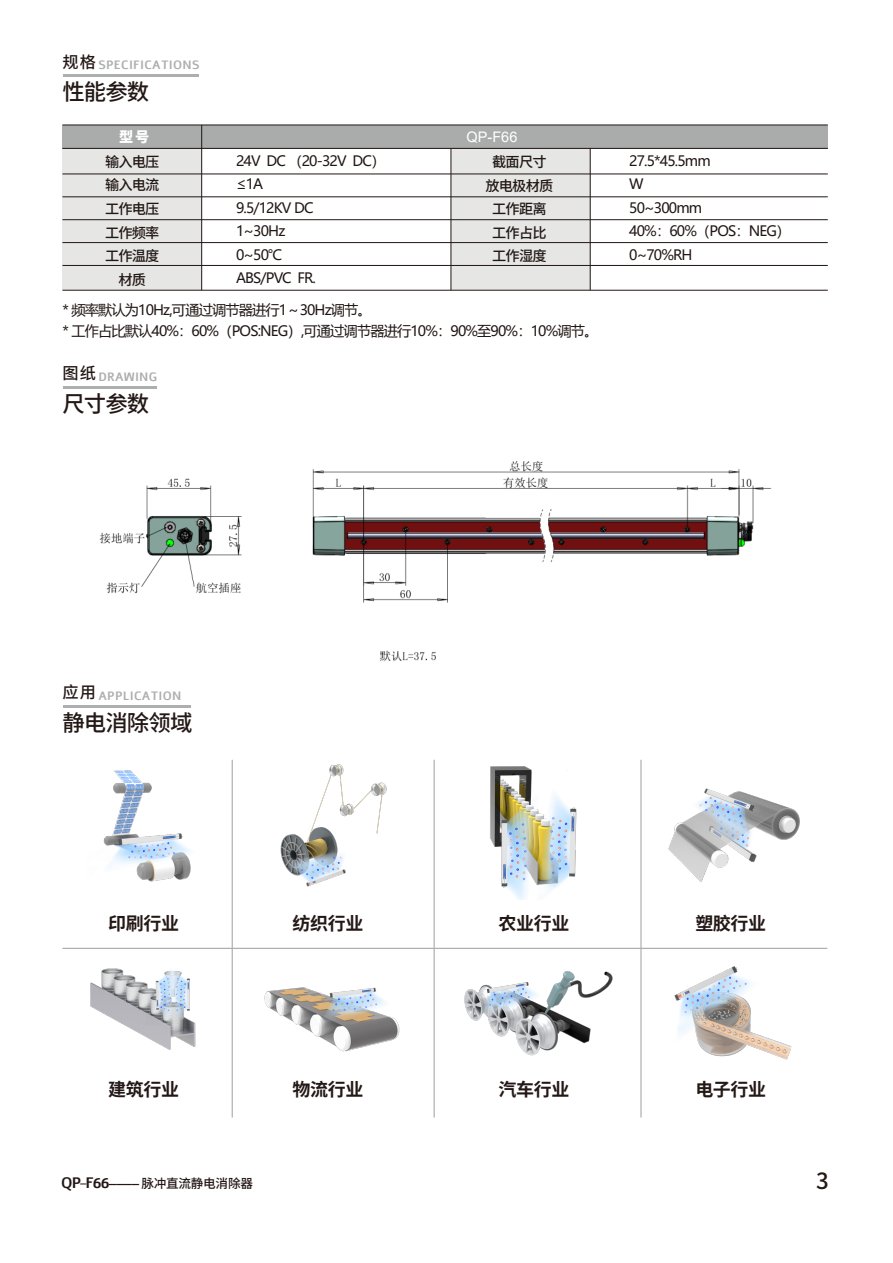
<style>
.page{position:relative;width:893px;height:1263px;background:#fff}
.page>*{position:absolute;margin:0;border:0;box-sizing:border-box;transform-origin:0 0}
.t1{font:500 22.35px "Source Han Sans CN";letter-spacing:-.04em;color:#231815}
.t2{font:500 22.2px "Source Han Sans CN";color:#231815}
.t3{font:700 18px "Source Han Sans CN";letter-spacing:-.02em;color:#231815}
.t4{font:500 16.2px "Source Han Sans CN";color:#231815}
.t5{font:14.55px "Arial";color:#fff}
.t6{font:14.25px/23.5px "Microsoft Ya Hei";letter-spacing:-.06em;color:#211714}
.t7{font:500 14.25px/23.5px "Source Han Sans CN";letter-spacing:-.06em;color:#211714;text-align:center}
.t8{font:800 14.25px "Source Han Sans CN";color:#fff}
.t9{font:500 12.6px "Source Han Sans CN";letter-spacing:-.02em;color:#231815}
.t10{font:700 12px "Alef";letter-spacing:.02em;color:#adaeae}
.s1{font-family:"Alef";font-weight:700;font-size:15.15px}
.s2{font-family:"Alef";font-weight:700}
</style>
<div class="page">
<img style="left:99px;top:461px;width:673px;height:201px">
<hr style="left:63px;top:74px;width:136px;height:2px;background:#adaeae">
<div style="left:451px;top:148px;width:139px;height:142px;background:#e6e6e5"></div>
<div style="left:62px;top:144px;width:140px;height:146px;background:#e6e6e5"></div>
<div style="left:62px;top:125px;width:766px;height:23px;background:#aaabab"></div>
<hr style="left:62px;top:174px;width:766px;height:1px;background:#211714">
<hr style="left:62px;top:197px;width:766px;height:1px;background:#211714">
<hr style="left:62px;top:219px;width:766px;height:1px;background:#211714">
<hr style="left:62px;top:242px;width:766px;height:1px;background:#211714">
<hr style="left:62px;top:265px;width:766px;height:1px;background:#211714">
<hr style="left:62px;top:290px;width:766px;height:1px;background:#211714">
<hr style="left:590px;top:148px;width:1px;height:142px;background:#211714">
<hr style="left:451px;top:148px;width:1px;height:142px;background:#211714">
<hr style="left:62px;top:148px;width:766px;height:1px;background:#211714">
<hr style="left:62px;top:125px;width:766px;height:1px;background:#211714">
<hr style="left:201px;top:125px;width:1px;height:165px;background:#211714">
<hr style="left:63px;top:386px;width:93px;height:2px;background:#adaeae">
<hr style="left:63px;top:705px;width:128px;height:2px;background:#adaeae">
<img style="left:668px;top:788px;width:132px;height:94px">
<img style="left:90px;top:950px;width:142px;height:112px">
<img style="left:280px;top:764px;width:107px;height:123px">
<img style="left:103px;top:770px;width:88px;height:112px">
<img style="left:464px;top:971px;width:149px;height:85px">
<img style="left:490px;top:766px;width:87px;height:134px">
<img style="left:674px;top:966px;width:118px;height:94px">
<img style="left:264px;top:987px;width:136px;height:65px">
<hr style="left:62px;top:948px;width:765px;height:1px;background:#adaeae">
<hr style="left:232px;top:760px;width:1px;height:357px;background:#adaeae">
<hr style="left:434px;top:760px;width:1px;height:357px;background:#adaeae">
<hr style="left:640px;top:760px;width:2px;height:357px;background:#adaeae">
<p class="t4" style="left:63px;top:52px;width:35px">规格</p>
<h1 class="t1" style="left:62px;top:80px;width:88px">性能参数</h1>
<p class="t10" style="left:98px;top:57px;width:103px">SPECIFICATIONS</p>
<p class="t8" style="left:119px;top:129px;width:32px">型号</p>
<p class="t5" style="left:466px;top:127px;width:52px">QP-F66</p>
<p class="t6" style="left:236px;top:148px;width:151px">24V DC （20-32V DC）≤1A<br>9.5/12KV DC<br>1~30Hz<br>0~50℃<br>ABS/PVC FR.</p>
<p class="t6" style="left:629px;top:148px;width:163px">27.5*45.5mm<br>W<br>50~300mm<br>40%：60%（POS：NEG）<br>0~70%RH</p>
<p class="t7" style="left:105px;top:150px;width:56px">输入电压输入电流工作电压工作频率工作温度材质</p>
<p class="t7" style="left:486px;top:150px;width:69px">截面尺寸放电极材质工作距离工作占比工作湿度</p>
<p class="t6" style="left:62px;top:299px;width:537px;line-height:20.5px">* 频率默认为10Hz,可通过调节器进行1～30Hz调节。<br>* 工作占比默认40%：60%（POS:NEG）,可通过调节器进行10%：90%至90%：10%调节。</p>
<p class="t4" style="left:63px;top:364px;width:35px">图纸</p>
<h1 class="t1" style="left:62px;top:391px;width:88px">尺寸参数</h1>
<p class="t10" style="left:98px;top:368px;width:60px">DRAWING</p>
<p class="t4" style="left:63px;top:683px;width:35px">应用</p>
<h1 class="t1" style="left:62px;top:710px;width:131px">静电消除领域</h1>
<p class="t10" style="left:98px;top:688px;width:85px">APPLICATION</p>
<p class="t3" style="left:108px;top:913px;width:72px">印刷行业</p>
<p class="t3" style="left:293px;top:913px;width:72px">纺织行业</p>
<p class="t3" style="left:499px;top:913px;width:72px">农业行业</p>
<p class="t3" style="left:695px;top:913px;width:72px">塑胶行业</p>
<p class="t3" style="left:499px;top:1079px;width:72px">汽车行业</p>
<p class="t3" style="left:108px;top:1079px;width:72px">建筑行业</p>
<p class="t3" style="left:695px;top:1079px;width:72px">电子行业</p>
<p class="t3" style="left:293px;top:1079px;width:72px">物流行业</p>
<p class="t9" style="left:61px;top:1176px;width:193px"><span class="s1">QP-F66</span><span class="s2">————</span> 脉冲直流静电消除器</p>
<h2 class="t2" style="left:816px;top:1168px;width:14px">3</h2>
</div>
